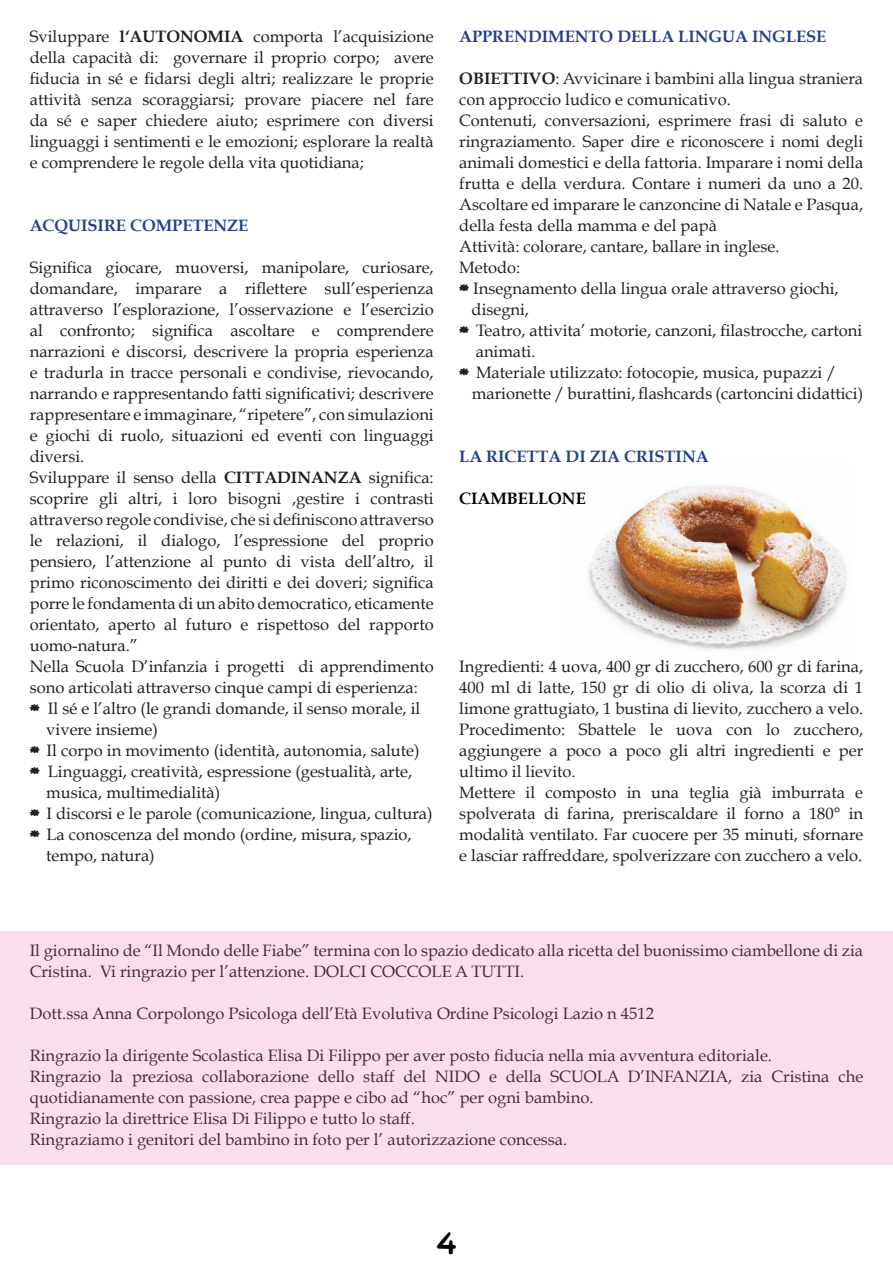
<style>
.page{position:relative;width:893px;height:1263px;background:#fff}
.page>*{position:absolute;margin:0;border:0;box-sizing:border-box;transform-origin:0 0}
.t1{font:25.5px "Wetin Caro Want";color:#000}
.t2{font:16.5px/21px "Book Antiqua";color:#231f20}
.t3{font:700 16.5px "Book Antiqua";color:#253f8e}
.t4{font:700 16.5px "Book Antiqua";color:#000}
.s1{font-weight:700}
.s2{font-family:"Wetin Caro Want"}
</style>
<div class="page">
<img style="left:588px;top:485px;width:260px;height:166px">
<div style="left:0;top:931px;width:893px;height:234px;background:#fbdeec"></div>
<p class="t2" style="left:30px;top:28px;width:405px;text-align:justify">Sviluppare <span class="s1">l‘AUTONOMIA</span> comporta l’acquisizione della capacità di: governare il proprio corpo; avere iducia in sé e idarsi degli altri; realizzare le proprie attività senza scoraggiarsi; provare piacere nel fare da sé e saper chiedere aiuto; esprimere con diversi linguaggi i sentimenti e le emozioni; esplorare la realtà e comprendere le regole della vita quotidiana;</p>
<p class="t3" style="left:30px;top:219px;width:220px">ACQUISIRE COMPETENZE</p>
<p class="t2" style="left:30px;top:257px;width:405px">Signiica giocare, muoversi, manipolare, curiosare,</p>
<p class="t2" style="left:30px;top:278px;width:405px">domandare, imparare a rilettere sull’esperienza</p>
<p class="t2" style="left:30px;top:301px;width:405px">attraverso l’esplorazione, l’osservazione e l’esercizio</p>
<p class="t2" style="left:30px;top:320px;width:405px">al confronto; signiica ascoltare e comprendere</p>
<p class="t2" style="left:30px;top:343px;width:405px">narrazioni e discorsi, descrivere la propria esperienza</p>
<p class="t2" style="left:30px;top:364px;width:405px">e tradurla in tracce personali e condivise, rievocando,</p>
<p class="t2" style="left:30px;top:383px;width:405px">narrando e rappresentando fatti signiicativi; descrivere</p>
<p class="t2" style="left:30px;top:406px;width:405px">rappresentare e immaginare, “ripetere”, con simulazioni</p>
<p class="t2" style="left:30px;top:427px;width:405px">e giochi di ruolo, situazioni ed eventi con linguaggi</p>
<p class="t2" style="left:30px;top:448px;width:56px">diversi.</p>
<p class="t2" style="left:30px;top:469px;width:405px">Sviluppare il senso della <span class="s1">CITTADINANZA</span> signiica:</p>
<p class="t2" style="left:30px;top:490px;width:405px">scoprire gli altri, i loro bisogni ,gestire i contrasti</p>
<p class="t2" style="left:30px;top:509px;width:405px">attraverso regole condivise, che si deiniscono attraverso</p>
<p class="t2" style="left:30px;top:532px;width:405px">le relazioni, il dialogo, l’espressione del proprio</p>
<p class="t2" style="left:30px;top:553px;width:405px">pensiero, l’attenzione al punto di vista dell’altro, il</p>
<p class="t2" style="left:30px;top:572px;width:405px">primo riconoscimento dei diritti e dei doveri; signiica</p>
<p class="t2" style="left:30px;top:595px;width:405px">porre le fondamenta di un abito democratico, eticamente</p>
<p class="t2" style="left:30px;top:616px;width:405px">orientato, aperto al futuro e rispettoso del rapporto</p>
<p class="t2" style="left:30px;top:637px;width:110px">uomo-natura.”</p>
<p class="t2" style="left:30px;top:658px;width:405px">Nella Scuola D’infanzia i progetti di apprendimento</p>
<p class="t2" style="left:30px;top:679px;width:390px">sono articolati attraverso cinque campi di esperienza:</p>
<p class="t2" style="left:30px;top:700px;width:392px"><span class="s2">*</span> Il sé e l’altro (le grandi domande, il senso morale, il</p>
<p class="t2" style="left:46px;top:721px;width:113px">vivere insieme)</p>
<p class="t2" style="left:30px;top:742px;width:391px"><span class="s2">*</span> Il corpo in movimento (identità, autonomia, salute)</p>
<p class="t2" style="left:30px;top:763px;width:384px"><span class="s2">*</span> Linguaggi, creatività, espressione (gestualità, arte,</p>
<p class="t2" style="left:46px;top:784px;width:175px">musica, multimedialità)</p>
<p class="t2" style="left:30px;top:805px;width:404px"><span class="s2">*</span> I discorsi e le parole (comunicazione, lingua, cultura)</p>
<p class="t2" style="left:30px;top:826px;width:383px"><span class="s2">*</span> La conoscenza del mondo (ordine, misura, spazio,</p>
<p class="t2" style="left:46px;top:847px;width:110px">tempo, natura)</p>
<p class="t3" style="left:459px;top:30px;width:369px">APPRENDIMENTO DELLA LINGUA INGLESE</p>
<p class="t2" style="left:459px;top:70px;width:405px"><span class="s1">OBIETTIVO</span>: Avvicinare i bambini alla lingua straniera</p>
<p class="t2" style="left:459px;top:91px;width:273px">con approccio ludico e comunicativo.</p>
<p class="t2" style="left:459px;top:112px;width:405px">Contenuti, conversazioni, esprimere frasi di saluto e</p>
<p class="t2" style="left:459px;top:133px;width:405px">ringraziamento. Saper dire e riconoscere i nomi degli</p>
<p class="t2" style="left:459px;top:154px;width:405px">animali domestici e della fattoria. Imparare i nomi della</p>
<p class="t2" style="left:459px;top:175px;width:405px">frutta e della verdura. Contare i numeri da uno a 20.</p>
<p class="t2" style="left:459px;top:196px;width:405px">Ascoltare ed imparare le canzoncine di Natale e Pasqua,</p>
<p class="t2" style="left:459px;top:217px;width:259px">della festa della mamma e del papà</p>
<p class="t2" style="left:459px;top:238px;width:322px">Attività: colorare, cantare, ballare in inglese.</p>
<p class="t2" style="left:459px;top:259px;width:63px">Metodo:</p>
<p class="t2" style="left:459px;top:280px;width:381px"><span class="s2">*</span> Insegnamento della lingua orale attraverso giochi,</p>
<p class="t2" style="left:472px;top:301px;width:59px">disegni,</p>
<p class="t2" style="left:459px;top:320px;width:405px"><span class="s2">*</span> Teatro, attivita’ motorie, canzoni, ilastrocche, cartoni</p>
<p class="t2" style="left:476px;top:343px;width:61px">animati.</p>
<p class="t2" style="left:459px;top:364px;width:379px"><span class="s2">*</span> Materiale utilizzato: fotocopie, musica, pupazzi /</p>
<p class="t2" style="left:472px;top:383px;width:393px">marionette / burattini, lashcards (cartoncini didattici)</p>
<p class="t3" style="left:459px;top:450px;width:251px">LA RICETTA DI ZIA CRISTINA</p>
<p class="t4" style="left:459px;top:492px;width:128px">CIAMBELLONE</p>
<p class="t2" style="left:459px;top:658px;width:405px">Ingredienti: 4 uova, 400 gr di zucchero, 600 gr di farina, 400 ml di latte, 150 gr di olio di oliva, la scorza di 1 limone grattugiato, 1 bustina di lievito, zucchero a velo.<br>Procedimento: Sbattele le uova con lo zucchero, aggiungere a poco a poco gli altri ingredienti e per ultimo il lievito.<br>Mettere il composto in una teglia già imburrata e spolverata di farina, preriscaldare il forno a 180° in modalità ventilato. Far cuocere per 35 minuti, sfornare e lasciar raffreddare, spolverizzare con zucchero a velo.</p>
<p class="t2" style="left:30px;top:942px;width:835px">Il giornalino de “Il Mondo delle Fiabe” termina con lo spazio dedicato alla ricetta del buonissimo ciambellone di zia<br>Cristina. Vi ringrazio per l’attenzione. DOLCI COCCOLE A TUTTI.</p>
<p class="t2" style="left:30px;top:1005px;width:626px">Dott.ssa Anna Corpolongo Psicologa dell’Età Evolutiva Ordine Psicologi Lazio n 4512</p>
<p class="t2" style="left:30px;top:1045px;width:835px">Ringrazio la dirigente Scolastica Elisa Di Filippo per aver posto iducia nella mia avventura editoriale.<br>Ringrazio la preziosa collaborazione dello staff del NIDO e della SCUOLA D’INFANZIA, zia Cristina che quotidianamente con passione, crea pappe e cibo ad “hoc” per ogni bambino.<br>Ringrazio la direttrice Elisa Di Filippo e tutto lo staff.<br>Ringraziamo i genitori del bambino in foto per l’ autorizzazione concessa.</p>
<h1 class="t1" style="left:437px;top:1230px;width:21px">4</h1>
</div>
